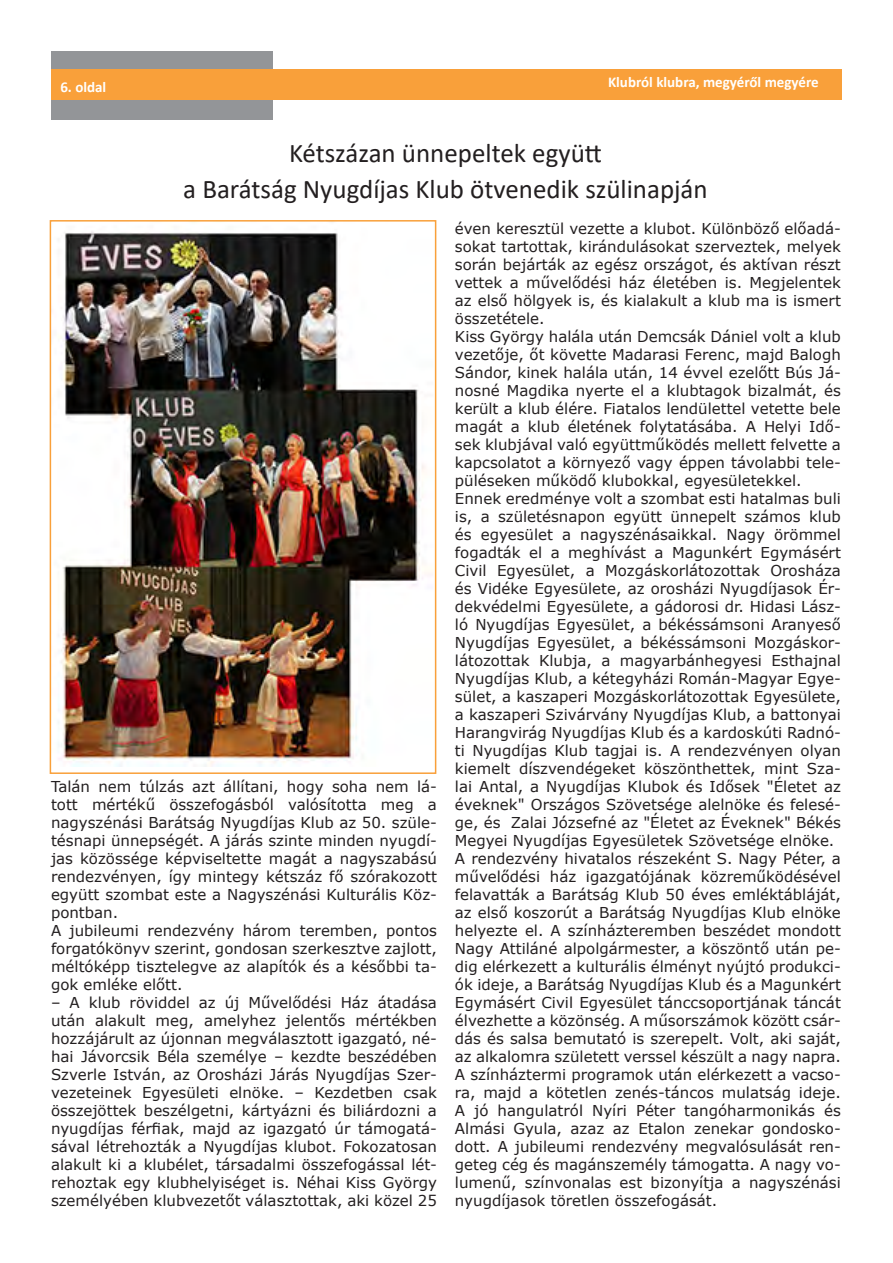
<style>
.page{position:relative;width:893px;height:1263px;background:#fff}
.page>*{position:absolute;margin:0;border:0;box-sizing:border-box;transform-origin:0 0}
.t1{font:27px/36px "Calibri";color:#231f20;text-align:center}
.t2{font:15px/18px "Verdana";color:#231f20}
.t3{font:700 15px "Calibri";color:#fff}
</style>
<div class="page">
<div style="left:51px;top:51px;width:221px;height:68px;background:#939598"></div>
<div style="left:51px;top:69px;width:791px;height:30px;background:#f9a03a"></div>
<img style="left:58px;top:231px;width:375px;height:536px">
<p class="t3" style="left:60px;top:73px;width:47px">6. oldal</p>
<p class="t3" style="left:608px;top:72px;width:212px">Klubról klubra, megyéről megyére</p>
<h1 class="t1" style="left:183px;top:134px;width:526px">Kétszázan ünnepeltek együ琀琀<br>a Barátság Nyugdíjas Klub ötvenedik szülinapján</h1>
<p class="t2" style="left:51px;top:778px;width:387px">Talán nem túlzás azt állítani, hogy soha nem lá&shy;tott mértékű összefogásból valósította meg a nagyszénási Barátság Nyugdíjas Klub az 50. szüle&shy;tésnapi ünnepségét. A járás szinte minden nyugdí&shy;jas közössége képviseltette magát a nagyszabású rendezvényen, így mintegy kétszáz fő szórakozott együtt szombat este a Nagyszénási Kulturális Köz&shy;pontban.<br>A jubileumi rendezvény három teremben, pontos forgatókönyv szerint, gondosan szerkesztve zajlott, méltóképp tisztelegve az alapítók és a későbbi ta&shy;gok emléke előtt.</p>
<p class="t2" style="left:51px;top:993px;width:387px;text-align:justify">– A klub röviddel az új Művelődési Ház átadása után alakult meg, amelyhez jelentős mértékben hozzájárult az újonnan megválasztott igazgató, né&shy;hai Jávorcsik Béla személye – kezdte beszédében Szverle István, az Orosházi Járás Nyugdíjas Szer&shy;vezeteinek Egyesületi elnöke. – Kezdetben csak összejöttek beszélgetni, kártyázni és biliárdozni a nyugdíjas fér昀椀ak, majd az igazgató úr támogatá&shy;sával létrehozták a Nyugdíjas klubot. Fokozatosan alakult ki a klubélet, társadalmi összefogással lét&shy;rehoztak egy klubhelyiséget is. Néhai Kiss György személyében klubvezetőt választottak, aki közel 25</p>
<p class="t2" style="left:455px;top:219px;width:387px">éven keresztül vezette a klubot. Különböző előadá&shy;sokat tartottak, kirándulásokat szerveztek, melyek során bejárták az egész országot, és aktívan részt vettek a művelődési ház életében is. Megjelentek az első hölgyek is, és kialakult a klub ma is ismert összetétele.<br>Kiss György halála után Demcsák Dániel volt a klub vezetője, őt követte Madarasi Ferenc, majd Balogh Sándor, kinek halála után, 14 évvel ezelőtt Bús Já&shy;nosné Magdika nyerte el a klubtagok bizalmát, és került a klub élére. Fiatalos lendülettel vetette bele magát a klub életének folytatásába. A Helyi Idő&shy;sek klubjával való együttműködés mellett felvette a kapcsolatot a környező vagy éppen távolabbi tele&shy;püléseken működő klubokkal, egyesületekkel.<br>Ennek eredménye volt a szombat esti hatalmas buli is, a születésnapon együtt ünnepelt számos klub és egyesület a nagyszénásaikkal. Nagy örömmel fogadták el a meghívást a Magunkért Egymásért Civil Egyesület, a Mozgáskorlátozottak Orosháza és Vidéke Egyesülete, az orosházi Nyugdíjasok Ér&shy;dekvédelmi Egyesülete, a gádorosi dr. Hidasi Lász&shy;ló Nyugdíjas Egyesület, a békéssámsoni Aranyeső Nyugdíjas Egyesület, a békéssámsoni Mozgáskor&shy;látozottak Klubja, a magyarbánhegyesi Esthajnal Nyugdíjas Klub, a kétegyházi Román-Magyar Egye&shy;sület, a kaszaperi Mozgáskorlátozottak Egyesülete, a kaszaperi Szivárvány Nyugdíjas Klub, a battonyai Harangvirág Nyugdíjas Klub és a kardoskúti Radnó&shy;ti Nyugdíjas Klub tagjai is. A rendezvényen olyan kiemelt díszvendégeket köszönthettek, mint Sza&shy;lai Antal, a Nyugdíjas Klubok és Idősek "Életet az éveknek" Országos Szövetsége alelnöke és felesé&shy;ge, és Zalai Józsefné az "Életet az Éveknek" Békés Megyei Nyugdíjas Egyesületek Szövetsége elnöke.<br>A rendezvény hivatalos részeként S. Nagy Péter, a művelődési ház igazgatójának közreműködésével felavatták a Barátság Klub 50 éves emléktábláját, az első koszorút a Barátság Nyugdíjas Klub elnöke helyezte el. A színházteremben beszédet mondott Nagy Attiláné alpolgármester, a köszöntő után pe&shy;dig elérkezett a kulturális élményt nyújtó produkci&shy;ók ideje, a Barátság Nyugdíjas Klub és a Magunkért Egymásért Civil Egyesület tánccsoportjának táncát élvezhette a közönség. A műsorszámok között csár&shy;dás és salsa bemutató is szerepelt. Volt, aki saját, az alkalomra született verssel készült a nagy napra.<br>A színháztermi programok után elérkezett a vacso&shy;ra, majd a kötetlen zenés-táncos mulatság ideje.<br>A jó hangulatról Nyíri Péter tangóharmonikás és Almási Gyula, azaz az Etalon zenekar gondosko&shy;dott. A jubileumi rendezvény megvalósulását ren&shy;geteg cég és magánszemély támogatta. A nagy vo&shy;lumenű, színvonalas est bizonyítja a nagyszénási nyugdíjasok töretlen összefogását.</p>
</div>
